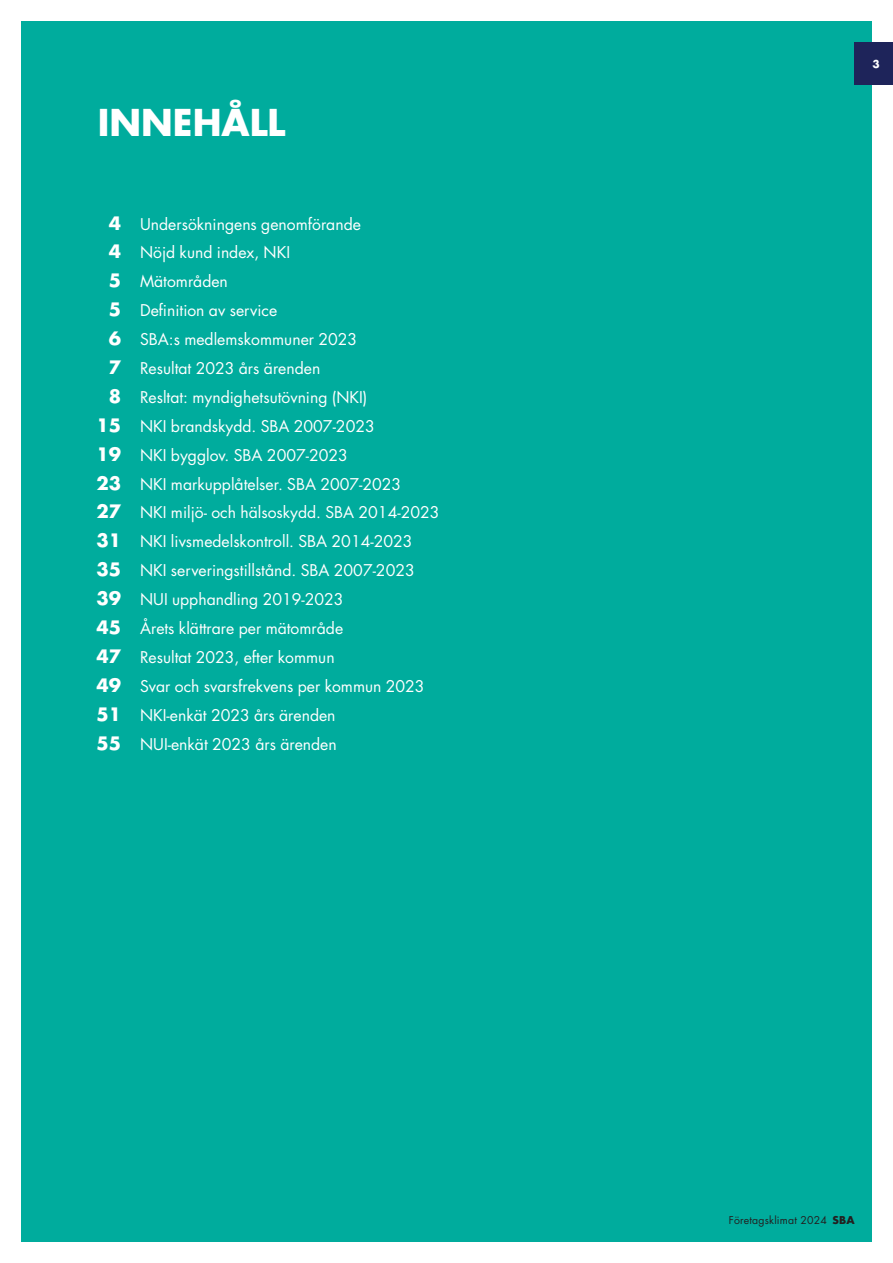
<style>
.page{position:relative;width:893px;height:1263px;background:#fff}
.page>*{position:absolute;margin:0;border:0;box-sizing:border-box;transform-origin:0 0}
.rubrik{font:700 36px "Futura Std";color:#fff}
.ingress{font:700 18px "Futura Std";color:#fff}
.ingress-2{font:15.75px "Futura Std";color:#fff}
.t1{font:700 10.65px "Futura Std";color:#fff}
.t2{font:10.5px "Futura Std";letter-spacing:.02em;color:#231f20}
.s1{font-weight:700}
</style>
<div class="page">
<div style="left:21px;top:21px;width:851px;height:1221px;background:#00ac9d"></div>
<div style="left:855px;top:43px;width:38px;height:42px;background:#1e245a"></div>
<p class="rubrik" style="left:98px;top:99px;width:189px">INNEHÅLL</p>
<p class="ingress" style="left:109px;top:211px;width:14px">4</p>
<p class="ingress-2" style="left:140px;top:214px;width:222px">Undersökningens genomförande</p>
<p class="ingress" style="left:109px;top:240px;width:14px">4</p>
<p class="ingress-2" style="left:140px;top:243px;width:152px">Nöjd kund index, NKI</p>
<p class="ingress" style="left:109px;top:269px;width:14px">5</p>
<p class="ingress-2" style="left:140px;top:271px;width:89px">Mätområden</p>
<p class="ingress" style="left:109px;top:297px;width:14px">5</p>
<p class="ingress-2" style="left:140px;top:300px;width:139px">Definition av service</p>
<p class="ingress" style="left:109px;top:326px;width:14px">6</p>
<p class="ingress-2" style="left:140px;top:329px;width:219px">SBA:s medlemskommuner 2023</p>
<p class="ingress" style="left:109px;top:355px;width:14px">7</p>
<p class="ingress-2" style="left:140px;top:358px;width:182px">Resultat 2023 års ärenden</p>
<p class="ingress" style="left:109px;top:384px;width:14px">8</p>
<p class="ingress-2" style="left:140px;top:387px;width:229px">Resltat: myndighetsutövning (NKI)</p>
<p class="ingress" style="left:97px;top:413px;width:26px">15</p>
<p class="ingress-2" style="left:140px;top:416px;width:236px">NKI brandskydd. SBA 2007-2023</p>
<p class="ingress" style="left:97px;top:442px;width:26px">19</p>
<p class="ingress-2" style="left:140px;top:445px;width:209px">NKI bygglov. SBA 2007-2023</p>
<p class="ingress" style="left:97px;top:471px;width:26px">23</p>
<p class="ingress-2" style="left:140px;top:474px;width:263px">NKI markupplåtelser. SBA 2007-2023</p>
<p class="ingress" style="left:97px;top:500px;width:26px">27</p>
<p class="ingress-2" style="left:140px;top:503px;width:301px">NKI miljö- och hälsoskydd. SBA 2014-2023</p>
<p class="ingress" style="left:97px;top:529px;width:26px">31</p>
<p class="ingress-2" style="left:140px;top:531px;width:274px">NKI livsmedelskontroll. SBA 2014-2023</p>
<p class="ingress" style="left:97px;top:557px;width:26px">35</p>
<p class="ingress-2" style="left:140px;top:560px;width:276px">NKI serveringstillstånd. SBA 2007-2023</p>
<p class="ingress" style="left:97px;top:586px;width:26px">39</p>
<p class="ingress-2" style="left:140px;top:589px;width:205px">NUI upphandling 2019-2023</p>
<p class="ingress" style="left:97px;top:615px;width:26px">45</p>
<p class="ingress-2" style="left:140px;top:618px;width:205px">Årets klättrare per mätområde</p>
<p class="ingress" style="left:97px;top:644px;width:26px">47</p>
<p class="ingress-2" style="left:140px;top:647px;width:196px">Resultat 2023, efter kommun</p>
<p class="ingress" style="left:97px;top:673px;width:26px">49</p>
<p class="ingress-2" style="left:140px;top:676px;width:286px">Svar och svarsfrekvens per kommun 2023</p>
<p class="ingress" style="left:97px;top:702px;width:26px">51</p>
<p class="ingress-2" style="left:140px;top:705px;width:197px">NKI-enkät 2023 års ärenden</p>
<p class="ingress" style="left:97px;top:731px;width:26px">55</p>
<p class="ingress-2" style="left:140px;top:734px;width:198px">NUI-enkät 2023 års ärenden</p>
<p class="t1" style="left:872px;top:57px;width:9px">3</p>
<p class="t2" style="left:729px;top:1213px;width:127px">Företagsklimat 2024 <span class="s1">SBA</span></p>
</div>
